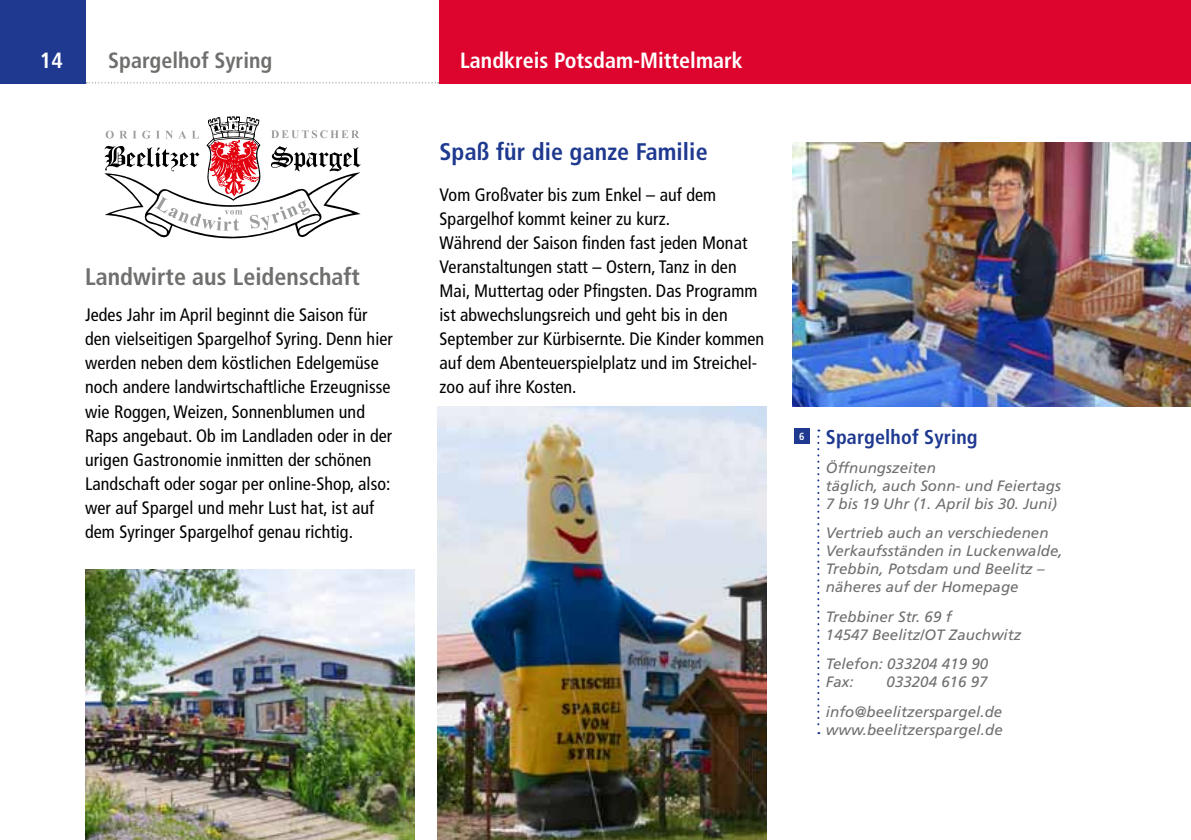
<style>
.page{position:relative;width:1191px;height:840px;background:#fff}
.page>*{position:absolute;margin:0;border:0;box-sizing:border-box;transform-origin:0 0}
.t1{font:700 condensed 24px "Frutiger";color:#6f6f6e}
.t2{font:700 condensed 24px "Frutiger";letter-spacing:.005em;color:#1e398f}
.t3{font:700 condensed 22px "Frutiger";color:#fff}
.t4{font:700 condensed 22px "Frutiger";color:#6f6f6e}
.t5{font:700 condensed 20px "Frutiger";letter-spacing:.01em;color:#1e398f}
.t6{font:condensed 18px/24px "Frutiger";letter-spacing:.005em;color:#000}
.t7{font:italic 15px/18px "Frutiger";letter-spacing:.005em;color:#6f6f6e}
.t8{font:700 condensed 10.2px "Frutiger";color:#fff}
.s1{font-stretch:normal}
</style>
<div class="page">
<div style="left:439px;top:0;width:752px;height:83px;background:#dd042d"></div>
<div style="left:0;top:0;width:86px;height:83px;background:#1e398f"></div>
<svg style="left:86px;top:82px;width:352px;height:1px"></svg>
<svg style="left:817px;top:429px;width:2px;height:304px"></svg>
<div style="left:794px;top:428px;width:15px;height:15px;background:#1e398f"></div>
<img style="left:437px;top:406px;width:329px;height:433px">
<img style="left:86px;top:569px;width:328px;height:270px">
<img style="left:793px;top:142px;width:398px;height:264px">
<svg style="left:104px;top:116px;width:257px;height:123px"></svg>
<p class="t3" style="left:40px;top:47px;width:24px">14</p>
<p class="t4" style="left:108px;top:47px;width:166px">Spargelhof Syring</p>
<p class="t3" style="left:460px;top:47px;width:284px">Landkreis Potsdam-Mittelmark</p>
<h1 class="t1" style="left:85px;top:262px;width:276px">Landwirte aus Leidenschaft</h1>
<p class="t6" style="left:85px;top:303px;width:309px">Jedes Jahr im April beginnt die Saison für den vielseitigen Spargelhof Syring. Denn hier werden neben dem köstlichen Edelgemüse noch andere landwirtschaftliche Erzeugnisse wie Roggen, Weizen, Sonnenblumen und Raps angebaut. Ob im Landladen oder in der urigen Gastronomie inmitten der schönen Landschaft oder sogar per online-Shop, also: wer auf Spargel und mehr Lust hat, ist auf dem Syringer Spargelhof genau richtig.</p>
<h1 class="t2" style="left:439px;top:137px;width:270px">Spaß für die ganze Familie</h1>
<p class="t6" style="left:439px;top:183px;width:326px">Vom Großvater bis zum Enkel – auf dem Spargelhof kommt keiner zu kurz.<br>Während der Saison finden fast jeden Monat Veranstaltungen statt <span class="s1">–</span> Ostern, Tanz in den Mai, Muttertag oder Pfingsten. Das Programm ist abwechslungsreich und geht bis in den September zur Kürbisernte. Die Kinder kommen auf dem Abenteuerspielplatz und im Streichel&shy;zoo auf ihre Kosten.</p>
<p class="t8" style="left:799px;top:430px;width:7px">6</p>
<p class="t5" style="left:826px;top:424px;width:153px">Spargelhof Syring</p>
<p class="t7" style="left:826px;top:458px;width:236px">Öffnungszeiten<br>täglich, auch Sonn- und Feiertags<br>7 bis 19 Uhr (1. April bis 30. Juni)</p>
<p class="t7" style="left:826px;top:523px;width:238px">Vertrieb auch an verschiedenen<br>Verkaufsständen in Luckenwalde,<br>Trebbin, Potsdam und Beelitz – näheres auf der Homepage</p>
<p class="t7" style="left:826px;top:607px;width:197px">Trebbiner Str. 69 f<br>14547 Beelitz/OT Zauchwitz</p>
<p class="t7" style="left:826px;top:654px;width:164px">Telefon: 033204 419 90<br>Fax:</p>
<p class="t7" style="left:826px;top:666px;width:178px;line-height:29.4px;text-indent:61px">033204 616 97 info@beelitzerspargel.de</p>
<p class="t7" style="left:826px;top:719px;width:178px">www.beelitzerspargel.de</p>
</div>
